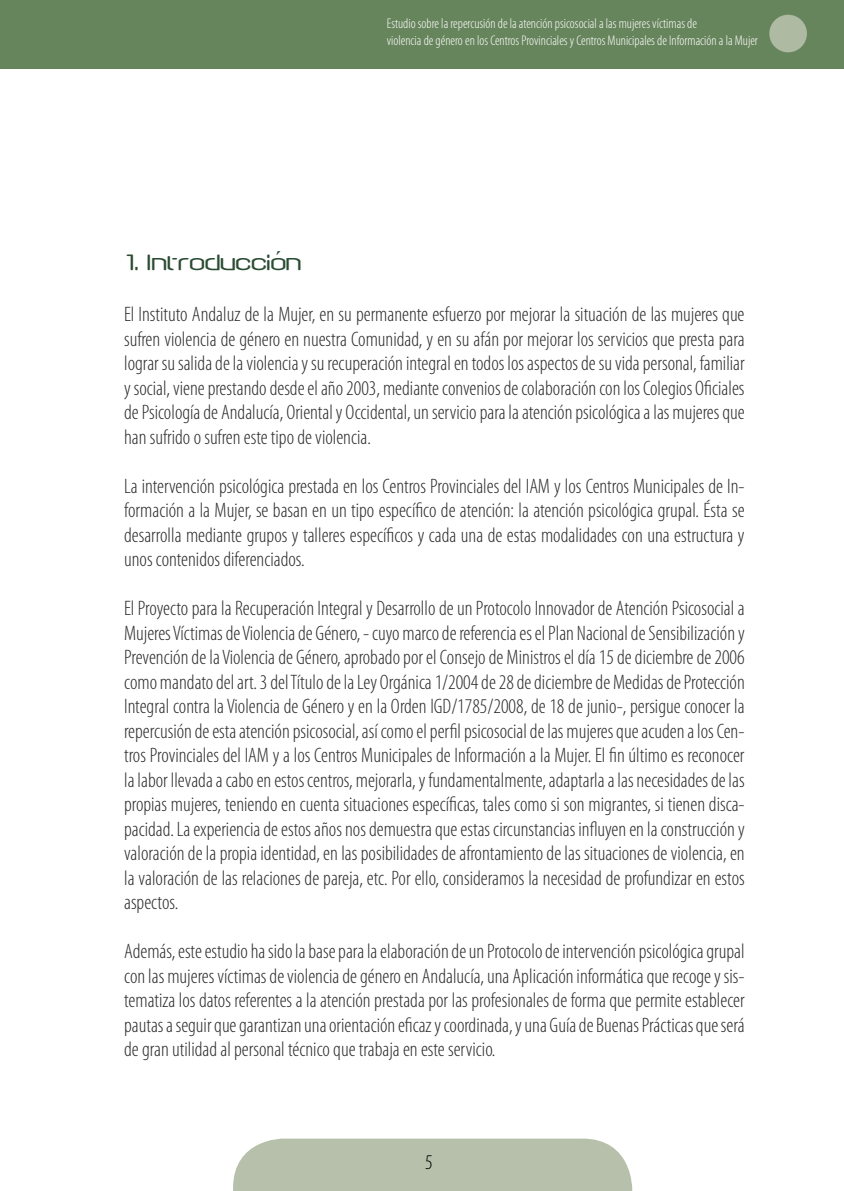
<style>
.page{position:relative;width:844px;height:1191px;background:#fff}
.page>*{position:absolute;margin:0;border:0;box-sizing:border-box;transform-origin:0 0}
.t1{font:24.5px "Q Switch Ax";color:#2b4c33}
.parrafo1{font:300 condensed 21px/24.5px "Myriad Pro";color:#2a2a2a;text-align:justify}
.t2{font:300 condensed 21px "Myriad Pro";color:#000}
.t3{font:300 condensed 14px/16.8px "Myriad Pro";color:#fff}
</style>
<div class="page">
<div style="left:233px;top:1138px;width:399px;height:53px;background:#b6c0aa"></div>
<div style="left:0;top:0;width:843px;height:69px;background:#67855c"></div>
<div style="left:769px;top:15px;width:37px;height:37px;background:#aebaa2;border-radius:50%"></div>
<p class="t3" style="left:386px;top:15px;width:372px">Estudio sobre la repercusión de la atención psicosocial a las mujeres víctimas de<br>violencia de género en los Centros Provinciales y Centros Municipales de Información a la Mujer</p>
<p class="t1" style="left:124px;top:251px;width:177px">1. Introducción</p>
<p class="parrafo1" style="left:124px;top:302px;width:622px">El Instituto Andaluz de la Mujer, en su permanente esfuerzo por mejorar la situación de las mujeres que sufren violencia de género en nuestra Comunidad, y en su afán por mejorar los servicios que presta para lograr su salida de la violencia y su recuperación integral en todos los aspectos de su vida personal, familiar y social, viene prestando desde el año 2003, mediante convenios de colaboración con los Colegios Oficiales de Psicología de Andalucía, Oriental y Occidental, un servicio para la atención psicológica a las mujeres que han sufrido o sufren este tipo de violencia.</p>
<p class="parrafo1" style="left:124px;top:474px;width:622px">La intervención psicológica prestada en los Centros Provinciales del IAM y los Centros Municipales de In&shy;formación a la Mujer, se basan en un tipo específico de atención: la atención psicológica grupal. Ésta se desarrolla mediante grupos y talleres específicos y cada una de estas modalidades con una estructura y unos contenidos diferenciados.</p>
<p class="parrafo1" style="left:124px;top:596px;width:622px">El Proyecto para la Recuperación Integral y Desarrollo de un Protocolo Innovador de Atención Psicosocial a Mujeres Víctimas de Violencia de Género, - cuyo marco de referencia es el Plan Nacional de Sensibilización y Prevención de la Violencia de Género, aprobado por el Consejo de Ministros el día 15 de diciembre de 2006 como mandato del art. 3 del Título de la Ley Orgánica 1/2004 de 28 de diciembre de Medidas de Protección Integral contra la Violencia de Género y en la Orden IGD/1785/2008, de 18 de junio-, persigue conocer la repercusión de esta atención psicosocial, así como el perfil psicosocial de las mujeres que acuden a los Cen&shy;tros Provinciales del IAM y a los Centros Municipales de Información a la Mujer. El fin último es reconocer la labor llevada a cabo en estos centros, mejorarla, y fundamentalmente, adaptarla a las necesidades de las propias mujeres, teniendo en cuenta situaciones específicas, tales como si son migrantes, si tienen disca&shy;pacidad. La experiencia de estos años nos demuestra que estas circunstancias influyen en la construcción y valoración de la propia identidad, en las posibilidades de afrontamiento de las situaciones de violencia, en la valoración de las relaciones de pareja, etc. Por ello, consideramos la necesidad de profundizar en estos aspectos.</p>
<p class="parrafo1" style="left:124px;top:939px;width:622px">Además, este estudio ha sido la base para la elaboración de un Protocolo de intervención psicológica grupal con las mujeres víctimas de violencia de género en Andalucía, una Aplicación informática que recoge y sis&shy;tematiza los datos referentes a la atención prestada por las profesionales de forma que permite establecer pautas a seguir que garantizan una orientación eficaz y coordinada, y una Guía de Buenas Prácticas que será de gran utilidad al personal técnico que trabaja en este servicio.</p>
<p class="t2" style="left:425px;top:1150px;width:9px">5</p>
</div>
